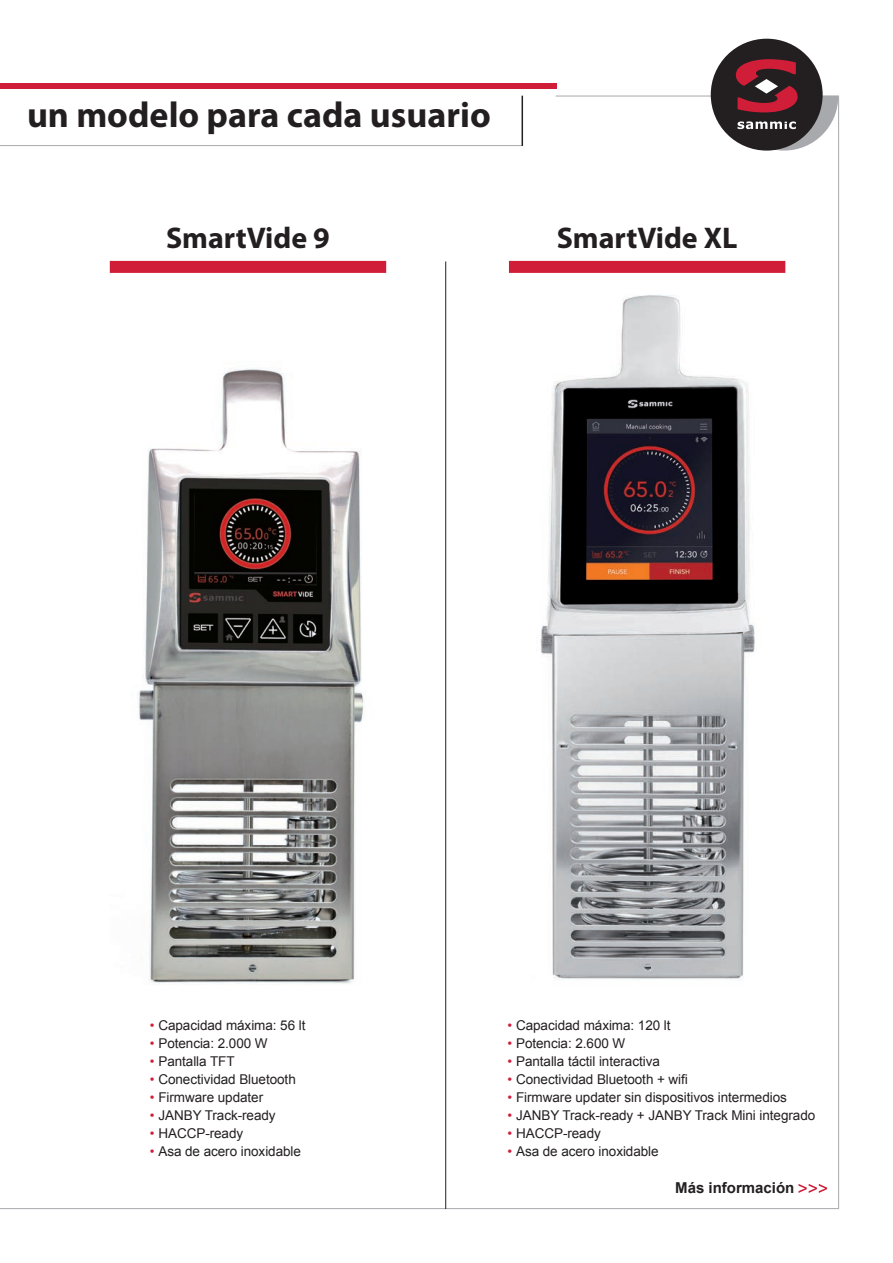
<style>
.page{position:relative;width:893px;height:1263px;background:#fff}
.page>*{position:absolute;margin:0;border:0;box-sizing:border-box;transform-origin:0 0}
.t1{font:700 36px "Myriad Pro";color:#231f20}
.t2{font:700 30px "Myriad Pro";color:#231f20}
.t3{font:700 15px "Arial";color:#231f20}
.t4{font:13.5px "Arial";letter-spacing:-.005em;color:#231f20}
.s1{color:#d01e39}
</style>
<div class="page">
<svg style="left:798px;top:1184px;width:29px;height:9px"></svg>
<hr style="left:838px;top:96px;width:1px;height:1112px;background:#a8a9ad">
<hr style="left:556px;top:96px;width:283px;height:1px;background:#a8a9ad">
<div style="left:0;top:83px;width:556px;height:5px;background:#d01e39"></div>
<hr style="left:0;top:1208px;width:839px;height:1px;background:#a8a9ad">
<div style="left:110px;top:261px;width:276px;height:12px;background:#d01e39"></div>
<div style="left:509px;top:261px;width:276px;height:12px;background:#d01e39"></div>
<hr style="left:0;top:145px;width:522px;height:1px;background:#a8a9ad">
<hr style="left:522px;top:96px;width:1px;height:50px;background:#231f20">
<hr style="left:445px;top:261px;width:1px;height:948px;background:#231f20">
<img style="left:137px;top:368px;width:227px;height:617px">
<img style="left:540px;top:295px;width:215px;height:686px">
<div style="left:711px;top:39px;width:112px;height:112px;background:#231f20;border-radius:50%"></div>
<svg style="left:730px;top:59px;width:108px;height:92px"></svg>
<h1 class="t1" style="left:27px;top:92px;width:465px">un modelo para cada usuario</h1>
<h2 class="t2" style="left:166px;top:218px;width:165px">SmartVide 9</h2>
<h2 class="t2" style="left:557px;top:218px;width:182px">SmartVide XL</h2>
<p class="t4" style="left:150px;top:1017px;width:157px"><span class="s1">•</span> Capacidad máxima: 56 lt</p>
<p class="t4" style="left:150px;top:1035px;width:119px"><span class="s1">•</span> Potencia: 2.000 W</p>
<p class="t4" style="left:150px;top:1053px;width:86px"><span class="s1">•</span> Pantalla TFT</p>
<p class="t4" style="left:150px;top:1071px;width:147px"><span class="s1">•</span> Conectividad Bluetooth</p>
<p class="t4" style="left:150px;top:1089px;width:115px"><span class="s1">•</span> Firmware updater</p>
<p class="t4" style="left:150px;top:1107px;width:127px"><span class="s1">•</span> JANBY Track-ready</p>
<p class="t4" style="left:150px;top:1125px;width:95px"><span class="s1">•</span> HACCP-ready</p>
<p class="t4" style="left:150px;top:1143px;width:153px"><span class="s1">•</span> Asa de acero inoxidable</p>
<p class="t4" style="left:508px;top:1017px;width:165px"><span class="s1">•</span> Capacidad máxima: 120 lt</p>
<p class="t4" style="left:508px;top:1035px;width:119px"><span class="s1">•</span> Potencia: 2.600 W</p>
<p class="t4" style="left:508px;top:1053px;width:154px"><span class="s1">•</span> Pantalla táctil interactiva</p>
<p class="t4" style="left:508px;top:1071px;width:182px"><span class="s1">•</span> Conectividad Bluetooth + wifi</p>
<p class="t4" style="left:508px;top:1089px;width:281px"><span class="s1">•</span> Firmware updater sin dispositivos intermedios</p>
<p class="t4" style="left:508px;top:1107px;width:309px"><span class="s1">•</span> JANBY Track-ready + JANBY Track Mini integrado</p>
<p class="t4" style="left:508px;top:1125px;width:95px"><span class="s1">•</span> HACCP-ready</p>
<p class="t4" style="left:508px;top:1143px;width:153px"><span class="s1">•</span> Asa de acero inoxidable</p>
<p class="t3" style="left:675px;top:1178px;width:121px">Más información</p>
</div>
